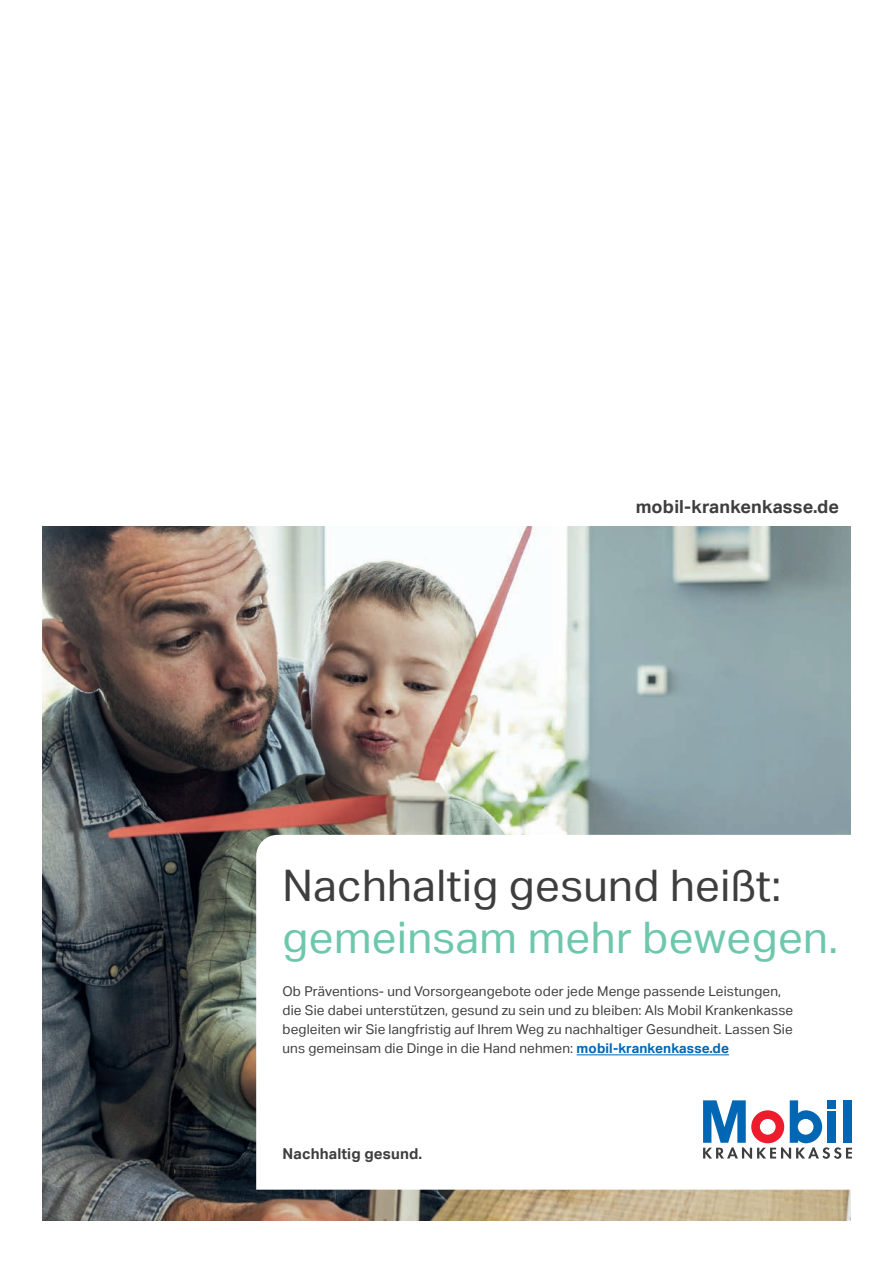
<style>
.page{position:relative;width:893px;height:1263px;background:#fff}
.page>*{position:absolute;margin:0;border:0;box-sizing:border-box;transform-origin:0 0}
.t1{font:43.5px "Aktiv Grotesk";letter-spacing:.01em;color:#3e3e3f}
.t2{font:43.5px "Aktiv Grotesk";letter-spacing:.01em;color:#6ec7ad}
.t3{font:700 18px "Aktiv Grotesk";letter-spacing:.01em;color:#3e3e3f}
.t4{font:700 15px "Aktiv Grotesk";letter-spacing:.01em;color:#3e3e3f}
.t5{font:13.5px/19.2px "Aktiv Grotesk";letter-spacing:.01em;color:#3e3e3f}
.s1{font-weight:700;color:#0166b3}
</style>
<div class="page">
<img style="left:42px;top:527px;width:809px;height:694px">
<svg style="left:256px;top:835px;width:595px;height:355px"></svg>
<hr style="left:577px;top:1054px;width:152px;height:1px;background:#0166b3">
<svg style="left:703px;top:1100px;width:149px;height:59px"></svg>
<h2 class="t3" style="left:636px;top:495px;width:205px">mobil-krankenkasse.de</h2>
<h1 class="t1" style="left:283px;top:860px;width:500px">Nachhaltig gesund heißt:</h1>
<h1 class="t2" style="left:283px;top:912px;width:557px">gemeinsam mehr bewegen.</h1>
<p class="t5" style="left:283px;top:981px;width:512px">Ob Präventions- und Vorsorgeangebote oder jede Menge passende Leistungen, die Sie dabei unterstützen, gesund zu sein und zu bleiben: Als Mobil Krankenkasse begleiten wir Sie langfristig auf Ihrem Weg zu nachhaltiger Gesundheit. Lassen Sie uns gemeinsam die Dinge in die Hand nehmen: <span class="s1">mobil-krankenkasse.de</span></p>
<p class="t4" style="left:283px;top:1144px;width:141px">Nachhaltig gesund.</p>
</div>
